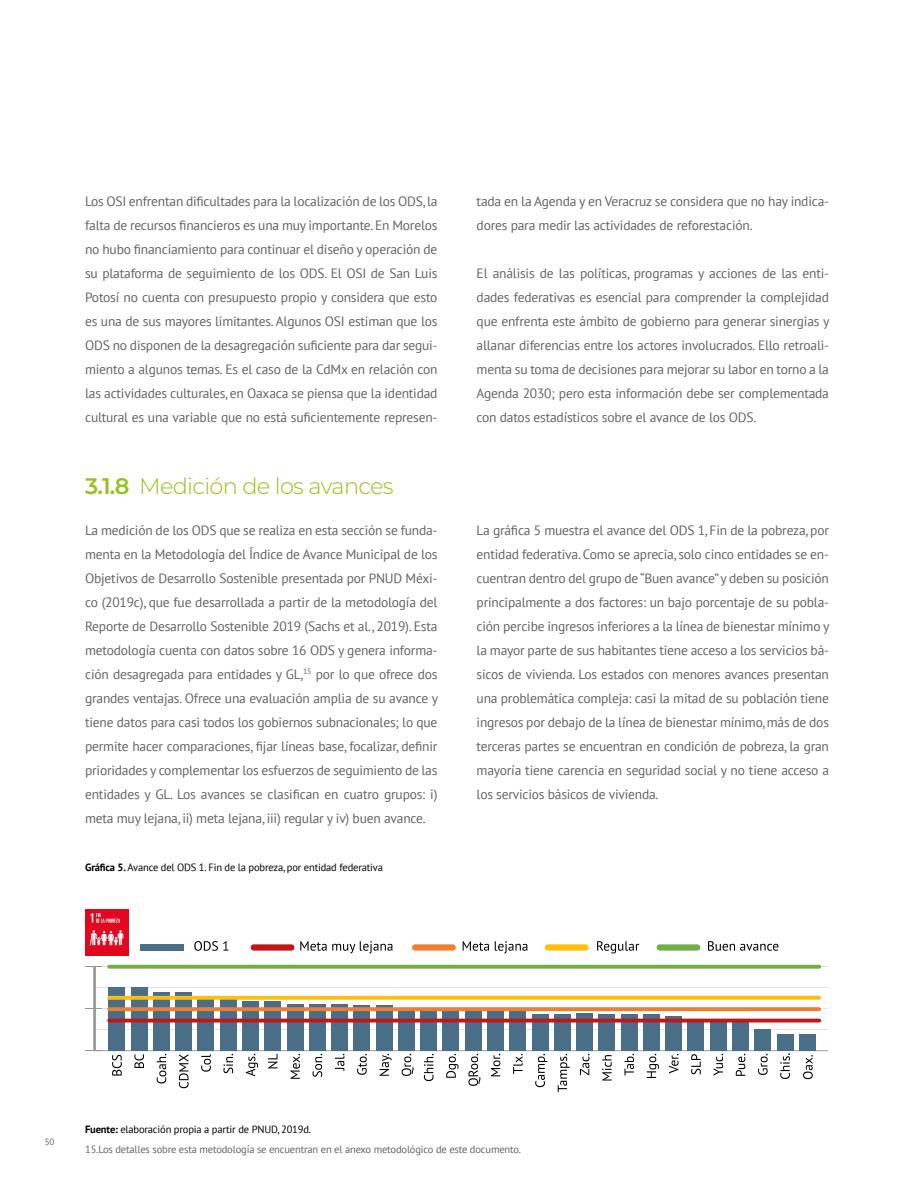
<style>
.page{position:relative;width:915px;height:1191px;background:#fff}
.page>*{position:absolute;margin:0;border:0;box-sizing:border-box;transform-origin:0 0}
.t1{font:300 22.5px "Montserrat";letter-spacing:-.03em;color:#95c11f}
.t2{font:13.5px/24px "PT Sans";letter-spacing:-.015em;color:#646363;text-align:justify}
.t3{font:10.5px "PT Sans";letter-spacing:-.015em;color:#000}
.t4{font:10.5px "PT Sans";letter-spacing:-.015em;color:#646363}
.t5{font:9px "PT Sans";color:#646363}
.s1{font-weight:600}
.s2{font-weight:700}
</style>
<div class="page">
<svg style="left:93px;top:966px;width:734px;height:85px"></svg>
<svg style="left:112px;top:1054px;width:10px;height:21px"></svg>
<svg style="left:134px;top:1054px;width:10px;height:14px"></svg>
<svg style="left:156px;top:1053px;width:10px;height:30px"></svg>
<svg style="left:179px;top:1054px;width:9px;height:34px"></svg>
<svg style="left:201px;top:1054px;width:10px;height:17px"></svg>
<svg style="left:223px;top:1053px;width:10px;height:20px"></svg>
<svg style="left:246px;top:1053px;width:12px;height:23px"></svg>
<svg style="left:268px;top:1053px;width:9px;height:15px"></svg>
<svg style="left:290px;top:1053px;width:10px;height:25px"></svg>
<svg style="left:312px;top:1053px;width:10px;height:24px"></svg>
<svg style="left:335px;top:1053px;width:9px;height:17px"></svg>
<svg style="left:357px;top:1053px;width:9px;height:21px"></svg>
<svg style="left:379px;top:1053px;width:12px;height:22px"></svg>
<svg style="left:401px;top:1053px;width:12px;height:23px"></svg>
<svg style="left:424px;top:1053px;width:9px;height:28px"></svg>
<svg style="left:446px;top:1053px;width:12px;height:24px"></svg>
<svg style="left:468px;top:1053px;width:12px;height:32px"></svg>
<svg style="left:490px;top:1053px;width:10px;height:23px"></svg>
<svg style="left:513px;top:1053px;width:9px;height:21px"></svg>
<svg style="left:535px;top:1053px;width:12px;height:34px"></svg>
<svg style="left:557px;top:1053px;width:12px;height:39px"></svg>
<svg style="left:579px;top:1053px;width:10px;height:22px"></svg>
<svg style="left:602px;top:1055px;width:9px;height:25px"></svg>
<svg style="left:624px;top:1054px;width:9px;height:21px"></svg>
<svg style="left:646px;top:1053px;width:12px;height:25px"></svg>
<svg style="left:669px;top:1053px;width:9px;height:20px"></svg>
<svg style="left:691px;top:1054px;width:9px;height:20px"></svg>
<svg style="left:713px;top:1054px;width:9px;height:21px"></svg>
<svg style="left:735px;top:1053px;width:10px;height:22px"></svg>
<svg style="left:758px;top:1053px;width:9px;height:22px"></svg>
<svg style="left:780px;top:1053px;width:9px;height:26px"></svg>
<svg style="left:803px;top:1055px;width:9px;height:24px"></svg>
<div style="left:109px;top:987px;width:16px;height:63px;background:#496e87"></div>
<div style="left:131px;top:987px;width:16px;height:63px;background:#496e87"></div>
<div style="left:153px;top:992px;width:16px;height:58px;background:#496e87"></div>
<div style="left:175px;top:992px;width:17px;height:58px;background:#496e87"></div>
<div style="left:198px;top:996px;width:16px;height:54px;background:#496e87"></div>
<div style="left:220px;top:997px;width:16px;height:53px;background:#496e87"></div>
<div style="left:242px;top:1001px;width:16px;height:49px;background:#496e87"></div>
<div style="left:264px;top:1001px;width:17px;height:49px;background:#496e87"></div>
<div style="left:287px;top:1004px;width:16px;height:46px;background:#496e87"></div>
<div style="left:309px;top:1004px;width:16px;height:46px;background:#496e87"></div>
<div style="left:331px;top:1004px;width:16px;height:46px;background:#496e87"></div>
<div style="left:353px;top:1005px;width:17px;height:45px;background:#496e87"></div>
<div style="left:376px;top:1005px;width:16px;height:45px;background:#496e87"></div>
<div style="left:398px;top:1008px;width:16px;height:42px;background:#496e87"></div>
<div style="left:420px;top:1009px;width:16px;height:41px;background:#496e87"></div>
<div style="left:442px;top:1008px;width:17px;height:42px;background:#496e87"></div>
<div style="left:465px;top:1008px;width:16px;height:42px;background:#496e87"></div>
<div style="left:487px;top:1008px;width:16px;height:42px;background:#496e87"></div>
<div style="left:509px;top:1008px;width:16px;height:42px;background:#496e87"></div>
<div style="left:531px;top:1014px;width:17px;height:36px;background:#496e87"></div>
<div style="left:554px;top:1014px;width:16px;height:36px;background:#496e87"></div>
<div style="left:576px;top:1012px;width:16px;height:38px;background:#496e87"></div>
<div style="left:598px;top:1014px;width:16px;height:36px;background:#496e87"></div>
<div style="left:620px;top:1014px;width:17px;height:36px;background:#496e87"></div>
<div style="left:643px;top:1014px;width:16px;height:36px;background:#496e87"></div>
<div style="left:665px;top:1016px;width:16px;height:34px;background:#496e87"></div>
<div style="left:687px;top:1020px;width:16px;height:30px;background:#496e87"></div>
<div style="left:709px;top:1020px;width:17px;height:30px;background:#496e87"></div>
<div style="left:732px;top:1020px;width:16px;height:30px;background:#496e87"></div>
<div style="left:754px;top:1029px;width:16px;height:21px;background:#496e87"></div>
<div style="left:776px;top:1034px;width:16px;height:16px;background:#496e87"></div>
<div style="left:799px;top:1034px;width:16px;height:16px;background:#496e87"></div>
<div style="left:140px;top:944px;width:44px;height:6px;background:#496e87"></div>
<div style="left:250px;top:944px;width:44px;height:6px;background:#c11718;border-radius:3px"></div>
<div style="left:412px;top:944px;width:43px;height:6px;background:#ee7e32;border-radius:3px"></div>
<div style="left:544px;top:944px;width:44px;height:6px;background:#fcc00c;border-radius:3px"></div>
<div style="left:656px;top:944px;width:44px;height:6px;background:#71ae47;border-radius:3px"></div>
<svg style="left:194px;top:941px;width:34px;height:9px"></svg>
<svg style="left:300px;top:941px;width:26px;height:9px"></svg>
<svg style="left:332px;top:941px;width:60px;height:12px"></svg>
<svg style="left:462px;top:941px;width:65px;height:12px"></svg>
<svg style="left:597px;top:941px;width:42px;height:12px"></svg>
<svg style="left:708px;top:941px;width:70px;height:9px"></svg>
<svg style="left:107px;top:964px;width:713px;height:4px;background:#8cbd6a"></svg>
<svg style="left:107px;top:995px;width:713px;height:4px;background:#f8ca3d"></svg>
<svg style="left:107px;top:1007px;width:713px;height:4px;background:#eb823c"></svg>
<svg style="left:107px;top:1018px;width:713px;height:4px;background:#b82d30"></svg>
<div style="left:86px;top:909px;width:43px;height:46px;background:#e2061f"></div>
<svg style="left:90px;top:930px;width:33px;height:15px"></svg>
<svg style="left:91px;top:913px;width:29px;height:9px"></svg>
<p class="t2" style="left:85px;top:189px;width:354px">Los OSI enfrentan dificultades para la localización de los ODS, la falta de recursos financieros es una muy importante. En Morelos no hubo financiamiento para continuar el diseño y operación de su plataforma de seguimiento de los ODS. El OSI de San Luis Potosí no cuenta con presupuesto propio y considera que esto es una de sus mayores limitantes. Algunos OSI estiman que los ODS no disponen de la desagregación suficiente para dar segui&shy;miento a algunos temas. Es el caso de la CdMx en relación con las actividades culturales, en Oaxaca se piensa que la identidad cultural es una variable que no está suficientemente represen-</p>
<p class="t2" style="left:476px;top:189px;width:354px">tada en la Agenda y en Veracruz se considera que no hay indica&shy;dores para medir las actividades de reforestación.</p>
<p class="t2" style="left:476px;top:261px;width:354px">El análisis de las políticas, programas y acciones de las enti&shy;dades federativas es esencial para comprender la complejidad que enfrenta este ámbito de gobierno para generar sinergias y allanar diferencias entre los actores involucrados. Ello retroali&shy;menta su toma de decisiones para mejorar su labor en torno a la Agenda 2030; pero esta información debe ser complementada con datos estadísticos sobre el avance de los ODS.</p>
<h1 class="t1" style="left:85px;top:470px;width:310px"><span class="s1">3.1.8</span> Medición de los avances</h1>
<p class="t2" style="left:85px;top:518px;width:354px">La medición de los ODS que se realiza en esta sección se funda&shy;menta en la Metodología del Índice de Avance Municipal de los Objetivos de Desarrollo Sostenible presentada por PNUD Méxi&shy;co (2019c), que fue desarrollada a partir de la metodología del Reporte de Desarrollo Sostenible 2019 (Sachs et al., 2019). Esta metodología cuenta con datos sobre 16 ODS y genera informa&shy;ción desagregada para entidades y GL,<sup>15</sup> por lo que ofrece dos grandes ventajas. Ofrece una evaluación amplia de su avance y tiene datos para casi todos los gobiernos subnacionales; lo que permite hacer comparaciones, fijar líneas base, focalizar, definir prioridades y complementar los esfuerzos de seguimiento de las entidades y GL. Los avances se clasifican en cuatro grupos: i) meta muy lejana, ii) meta lejana, iii) regular y iv) buen avance.</p>
<p class="t2" style="left:476px;top:518px;width:354px">La gráfica 5 muestra el avance del ODS 1, Fin de la pobreza, por entidad federativa. Como se aprecia, solo cinco entidades se en&shy;cuentran dentro del grupo de “Buen avance” y deben su posición principalmente a dos factores: un bajo porcentaje de su pobla&shy;ción percibe ingresos inferiores a la línea de bienestar mínimo y la mayor parte de sus habitantes tiene acceso a los servicios bá&shy;sicos de vivienda. Los estados con menores avances presentan una problemática compleja: casi la mitad de su población tiene ingresos por debajo de la línea de bienestar mínimo, más de dos terceras partes se encuentran en condición de pobreza, la gran mayoría tiene carencia en seguridad social y no tiene acceso a los servicios básicos de vivienda.</p>
<p class="t3" style="left:85px;top:861px;width:299px"><span class="s2">Gráfica 5.</span> Avance del ODS 1. Fin de la pobreza, por entidad federativa</p>
<p class="t5" style="left:45px;top:1136px;width:11px">50</p>
<p class="t3" style="left:85px;top:1122px;width:227px"><span class="s2">Fuente:</span> elaboración propia a partir de PNUD, 2019d.</p>
<p class="t4" style="left:85px;top:1142px;width:437px">15.Los detalles sobre esta metodología se encuentran en el anexo metodológico de este documento.</p>
</div>
